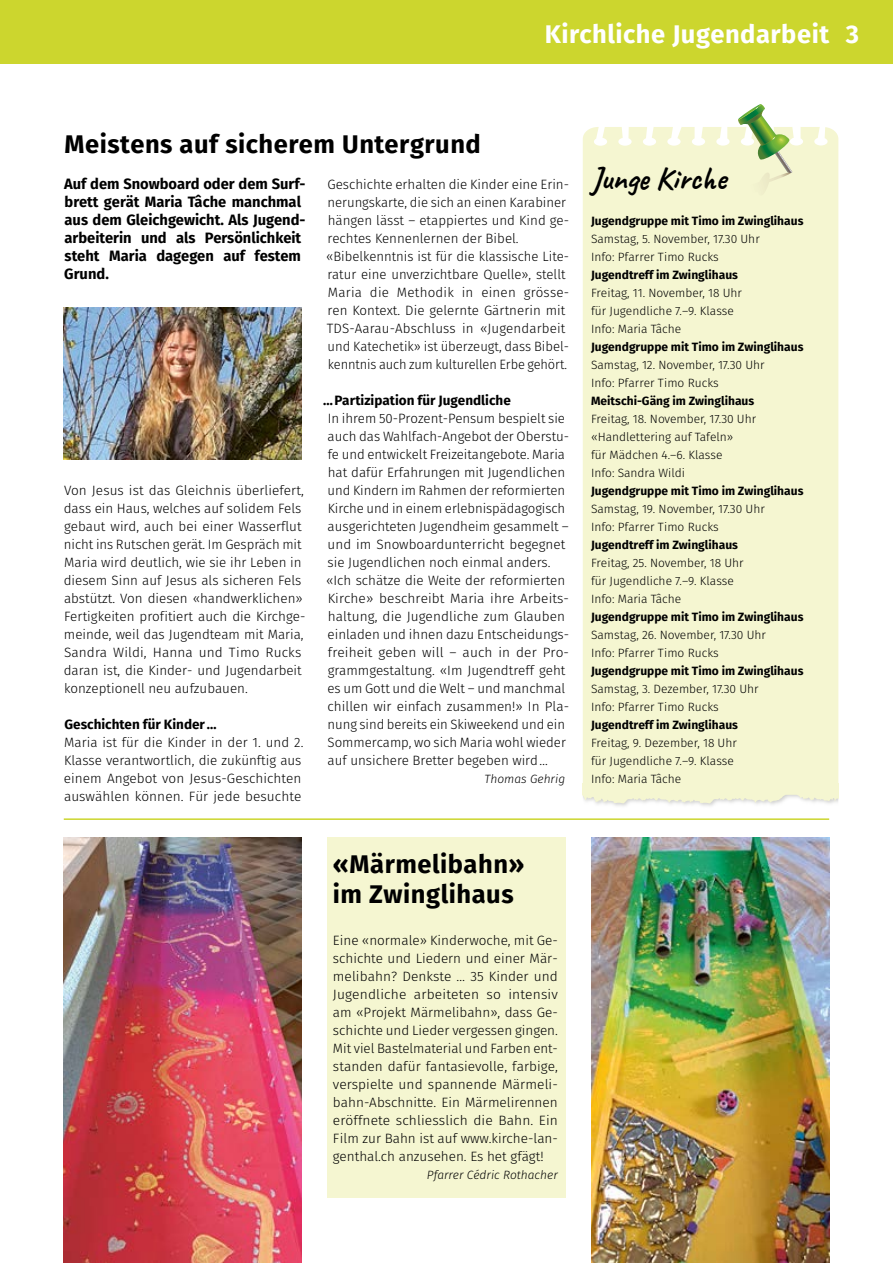
<style>
.page{position:relative;width:893px;height:1263px;background:#fff}
.page>*{position:absolute;margin:0;border:0;box-sizing:border-box;transform-origin:0 0}
.t1{font:700 31.5px "Caveat";color:#000}
.t2{font:700 25.5px/30px "Fira Sans";letter-spacing:.02em;color:#000}
.t3{font:700 25.5px "Fira Sans";letter-spacing:.02em;color:#fff}
.t4{font:700 15px/18px "Fira Sans";color:#000}
.t5{font:300 13.5px/18px "Fira Sans";color:#000}
.t6{font:700 13.5px "Fira Sans";color:#000}
.t7{font:300 12px/18px "Fira Sans";color:#000}
.t8{font:700 12px "Fira Sans";color:#000}
.t9{font:italic 300 12px "Fira Sans";color:#000}
</style>
<div class="page">
<div style="left:0;top:0;width:893px;height:64px;background:#ccd62e"></div>
<div style="left:327px;top:837px;width:239px;height:360px;background:#f5f6d1"></div>
<hr style="left:64px;top:818px;width:765px;height:2px;background:#ccd62e">
<img style="left:64px;top:308px;width:238px;height:151px">
<svg style="left:583px;top:791px;width:255px;height:12px;background:#f1f2d7"></svg>
<div style="left:583px;top:127px;width:255px;height:664px;background:#f5f6d1"></div>
<svg style="left:738px;top:104px;width:54px;height:95px"></svg>
<img style="left:591px;top:837px;width:238px;height:426px">
<img style="left:64px;top:837px;width:238px;height:426px">
<h2 class="t3" style="left:545px;top:12px;width:316px">Kirchliche Jugendarbeit 3</h2>
<h2 class="t2" style="left:65px;top:127px;width:418px">Meistens auf sicherem Untergrund</h2>
<p class="t4" style="left:64px;top:174px;width:243px">Auf dem Snowboard oder dem Surf&shy;brett gerät Maria Tâche manchmal aus dem Gleichgewicht. Als Jugend&shy;arbeiterin und als Persönlichkeit steht Maria dagegen auf festem<br>Grund.</p>
<p class="t5" style="left:326px;top:175px;width:245px">Geschichte erhalten die Kinder eine Erin&shy;nerungskarte, die sich an einen Karabiner hängen lässt – etappiertes und Kind ge&shy;rechtes Kennenlernen der Bibel. «Bibelkenntnis ist für die klassische Lite&shy;ratur eine unverzichtbare Quelle», stellt Maria die Methodik in einen grösse&shy;ren Kontext. Die gelernte Gärtnerin mit TDS-Aarau-Abschluss in «Jugendarbeit und Katechetik» ist überzeugt, dass Bibel&shy;kenntnis auch zum kulturellen Erbe gehört.</p>
<p class="t6" style="left:323px;top:389px;width:189px">… Partizipation für Jugendliche</p>
<p class="t5" style="left:326px;top:409px;width:245px">In ihrem 50-Prozent-Pensum bespielt sie auch das Wahlfach-Angebot der Oberstu&shy;fe und entwickelt Freizeitangebote. Maria hat dafür Erfahrungen mit Jugendlichen und Kindern im Rahmen der reformierten Kirche und in einem erlebnispädagogisch ausgerichteten Jugendheim gesammelt – und im Snowboardunterricht begegnet sie Jugendlichen noch einmal anders. «Ich schätze die Weite der reformierten Kirche» beschreibt Maria ihre Arbeits&shy;haltung, die Jugendliche zum Glauben einladen und ihnen dazu Entscheidungs&shy;freiheit geben will – auch in der Pro&shy;grammgestaltung. «Im Jugendtreff geht es um Gott und die Welt – und manchmal chillen wir einfach zusammen!» In Pla&shy;nung sind bereits ein Skiweekend und ein Sommercamp, wo sich Maria wohl wieder auf unsichere Bretter begeben wird …</p>
<p class="t9" style="left:485px;top:770px;width:82px">Thomas Gehrig</p>
<p class="t5" style="left:64px;top:481px;width:243px">Von Jesus ist das Gleichnis überliefert, dass ein Haus, welches auf solidem Fels gebaut wird, auch bei einer Wasserflut nicht ins Rutschen gerät. Im Gespräch mit Maria wird deutlich, wie sie ihr Leben in diesem Sinn auf Jesus als sicheren Fels abstützt. Von diesen «handwerklichen» Fertigkeiten profitiert auch die Kirchge&shy;meinde, weil das Jugendteam mit Maria, Sandra Wildi, Hanna und Timo Rucks daran ist, die Kinder- und Jugendarbeit konzeptionell neu aufzubauen.</p>
<p class="t6" style="left:65px;top:713px;width:154px">Geschichten für Kinder …</p>
<p class="t5" style="left:64px;top:733px;width:241px">Maria ist für die Kinder in der 1. und 2.<br>Klasse verantwortlich, die zukünftig aus einem Angebot von Jesus-Geschichten auswählen können. Für jede besuchte</p>
<h2 class="t2" style="left:333px;top:847px;width:193px">«Märmelibahn» im Zwinglihaus</h2>
<p class="t5" style="left:333px;top:931px;width:227px;text-align:justify">Eine «normale» Kinderwoche, mit Ge&shy;schichte und Liedern und einer Mär&shy;melibahn? Denkste … 35 Kinder und Jugendliche arbeiteten so intensiv am «Projekt Märmelibahn», dass Ge&shy;schichte und Lieder vergessen gingen.<br>Mit viel Bastelmaterial und Farben ent&shy;standen dafür fantasievolle, farbige, verspielte und spannende Märmeli&shy;bahn-Abschnitte. Ein Märmelirennen eröffnete schliesslich die Bahn. Ein Film zur Bahn ist auf www.kirche-lan&shy;genthal.ch anzusehen. Es het gfägt!</p>
<p class="t9" style="left:427px;top:1166px;width:133px">Pfarrer Cédric Rothacher</p>
<h1 class="t1" style="left:591px;top:159px;width:136px">Junge Kirche</h1>
<p class="t8" style="left:591px;top:211px;width:214px">Jugendgruppe mit Timo im Zwinglihaus</p>
<p class="t7" style="left:591px;top:230px;width:170px">Samstag, 5. November, 17.30 Uhr<br>Info: Pfarrer Timo Rucks</p>
<p class="t8" style="left:591px;top:265px;width:148px">Jugendtreff im Zwinglihaus</p>
<p class="t7" style="left:591px;top:284px;width:152px">Freitag, 11. November, 18 Uhr für Jugendliche 7.–9. Klasse<br>Info: Maria Tâche</p>
<p class="t8" style="left:591px;top:337px;width:214px">Jugendgruppe mit Timo im Zwinglihaus</p>
<p class="t7" style="left:591px;top:356px;width:175px">Samstag, 12. November, 17.30 Uhr<br>Info: Pfarrer Timo Rucks</p>
<p class="t8" style="left:591px;top:391px;width:165px">Meitschi-Gäng im Zwinglihaus</p>
<p class="t7" style="left:591px;top:410px;width:167px">Freitag, 18. November, 17.30 Uhr «Handlettering auf Tafeln»<br>für Mädchen 4.–6. Klasse<br>Info: Sandra Wildi</p>
<p class="t8" style="left:591px;top:481px;width:214px">Jugendgruppe mit Timo im Zwinglihaus</p>
<p class="t7" style="left:591px;top:500px;width:175px">Samstag, 19. November, 17.30 Uhr<br>Info: Pfarrer Timo Rucks</p>
<p class="t8" style="left:591px;top:535px;width:148px">Jugendtreff im Zwinglihaus</p>
<p class="t7" style="left:591px;top:554px;width:154px">Freitag, 25. November, 18 Uhr für Jugendliche 7.–9. Klasse<br>Info: Maria Tâche</p>
<p class="t8" style="left:591px;top:607px;width:214px">Jugendgruppe mit Timo im Zwinglihaus</p>
<p class="t7" style="left:591px;top:626px;width:176px">Samstag, 26. November, 17.30 Uhr<br>Info: Pfarrer Timo Rucks</p>
<p class="t8" style="left:591px;top:661px;width:214px">Jugendgruppe mit Timo im Zwinglihaus</p>
<p class="t7" style="left:591px;top:680px;width:169px">Samstag, 3. Dezember, 17.30 Uhr<br>Info: Pfarrer Timo Rucks</p>
<p class="t8" style="left:591px;top:715px;width:148px">Jugendtreff im Zwinglihaus</p>
<p class="t7" style="left:591px;top:734px;width:147px">Freitag, 9. Dezember, 18 Uhr für Jugendliche 7.–9. Klasse<br>Info: Maria Tâche</p>
</div>
